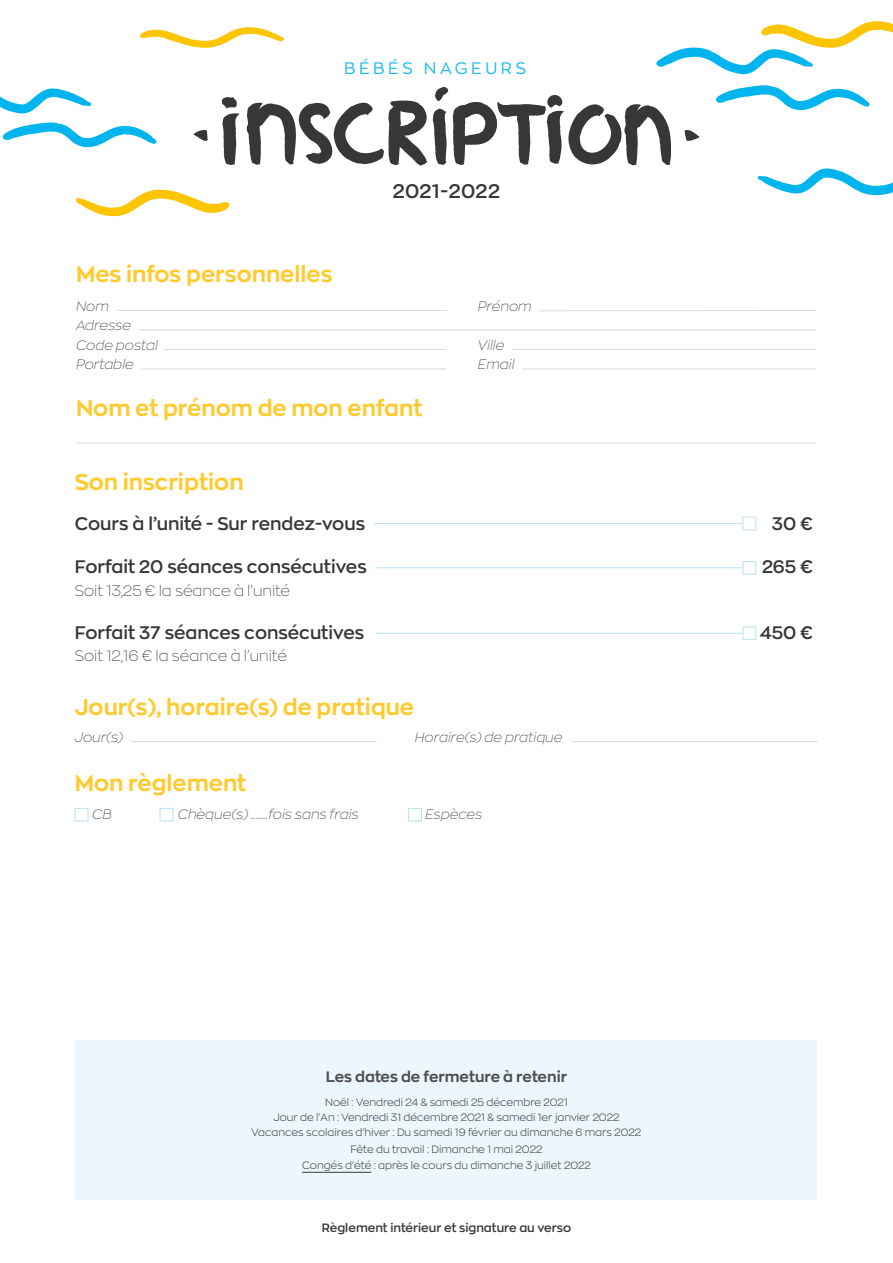
<style>
.page{position:relative;width:893px;height:1263px;background:#fff}
.page>*{position:absolute;margin:0;border:0;box-sizing:border-box;transform-origin:0 0}
.t1{font:700 22.5px "Zona Pro";color:#feca2e}
.t2{font:600 19.5px "Zona Pro";letter-spacing:.02em;color:#373736}
.t3{font:600 18px "Zona Pro";color:#373736}
.t4{font:16.5px "Zona Pro";letter-spacing:.225em;color:#22bcef}
.t5{font:100 15px "Zona Pro";color:#373736}
.t6{font:700 15px "Zona Pro";color:#4e4e4d}
.t7{font:italic 100 13.5px/19.5px "Zona Pro";color:#373736}
.t8{font:600 12px "Zona Pro";color:#373736}
.t9{font:300 10.5px/15px "Zona Pro";color:#373736;text-align:center}
</style>
<div class="page">
<svg style="left:140px;top:27px;width:144px;height:21px"></svg>
<svg style="left:0;top:88px;width:91px;height:25px"></svg>
<svg style="left:758px;top:168px;width:135px;height:28px"></svg>
<svg style="left:715px;top:85px;width:154px;height:25px"></svg>
<svg style="left:2px;top:122px;width:154px;height:25px"></svg>
<svg style="left:656px;top:21px;width:237px;height:53px"></svg>
<svg style="left:76px;top:189px;width:154px;height:27px"></svg>
<svg style="left:194px;top:130px;width:14px;height:11px"></svg>
<svg style="left:684px;top:130px;width:15px;height:11px"></svg>
<svg style="left:222px;top:97px;width:18px;height:68px"></svg>
<svg style="left:433px;top:87px;width:238px;height:78px"></svg>
<svg style="left:247px;top:101px;width:180px;height:65px"></svg>
<hr style="left:117px;top:310px;width:329px;height:1px;background:#d9dada">
<hr style="left:76px;top:443px;width:740px;height:1px;background:#d9dada">
<hr style="left:540px;top:310px;width:276px;height:1px;background:#d9dada">
<hr style="left:139px;top:330px;width:677px;height:1px;background:#d9dada">
<hr style="left:164px;top:349px;width:282px;height:1px;background:#d9dada">
<hr style="left:513px;top:349px;width:303px;height:1px;background:#d9dada">
<hr style="left:141px;top:369px;width:305px;height:1px;background:#d9dada">
<hr style="left:522px;top:369px;width:294px;height:1px;background:#d9dada">
<div style="left:743px;top:561px;width:13px;height:13px;border:1px solid #b7e2f9"></div>
<div style="left:743px;top:517px;width:13px;height:13px;border:1px solid #b7e2f9"></div>
<div style="left:743px;top:626px;width:13px;height:14px;border:1px solid #b7e2f9"></div>
<hr style="left:375px;top:567px;width:368px;height:1px;background:#b7e2f9">
<hr style="left:374px;top:523px;width:369px;height:1px;background:#b7e2f9">
<hr style="left:375px;top:633px;width:368px;height:1px;background:#b7e2f9">
<hr style="left:131px;top:741px;width:246px;height:1px;background:#d9dada">
<hr style="left:572px;top:741px;width:245px;height:1px;background:#d9dada">
<div style="left:75px;top:808px;width:13px;height:13px;border:1px solid #b7e2f9"></div>
<div style="left:160px;top:808px;width:13px;height:13px;border:1px solid #b7e2f9"></div>
<div style="left:408px;top:808px;width:14px;height:13px;border:1px solid #b7e2f9"></div>
<div style="left:76px;top:1040px;width:741px;height:159px;background:#ebf7fd"></div>
<hr style="left:302px;top:1172px;width:69px;height:1px;background:#373736">
<h3 class="t4" style="left:344px;top:57px;width:183px">BÉBÉS NAGEURS</h3>
<h2 class="t2" style="left:393px;top:178px;width:109px">2021-2022</h2>
<h1 class="t1" style="left:76px;top:259px;width:258px">Mes infos personnelles</h1>
<p class="t7" style="left:76px;top:296px;width:84px">Nom<br>Adresse<br>Code postal<br>Portable</p>
<h1 class="t1" style="left:76px;top:393px;width:348px">Nom et prénom de mon enfant</h1>
<p class="t7" style="left:478px;top:296px;width:55px">Prénom</p>
<p class="t7" style="left:478px;top:335px;width:38px">Ville<br>Email</p>
<h1 class="t1" style="left:75px;top:467px;width:170px">Son inscription</h1>
<h3 class="t3" style="left:75px;top:512px;width:292px">Cours à l’unité - Sur rendez-vous</h3>
<h3 class="t3" style="left:772px;top:512px;width:42px">30 €</h3>
<h3 class="t3" style="left:75px;top:555px;width:293px">Forfait 20 séances consécutives</h3>
<h3 class="t3" style="left:762px;top:555px;width:52px">265 €</h3>
<h3 class="t5" style="left:75px;top:581px;width:217px">Soit 13,25 € la séance à l’unité</h3>
<h3 class="t3" style="left:75px;top:621px;width:291px">Forfait 37 séances consécutives</h3>
<h3 class="t3" style="left:760px;top:621px;width:54px">450 €</h3>
<h3 class="t5" style="left:75px;top:646px;width:214px">Soit 12,16 € la séance à l’unité</h3>
<h1 class="t1" style="left:75px;top:692px;width:341px">Jour(s), horaire(s) de pratique</h1>
<p class="t7" style="left:75px;top:727px;width:50px">Jour(s)</p>
<p class="t7" style="left:415px;top:727px;width:149px">Horaire(s) de pratique</p>
<h1 class="t1" style="left:75px;top:768px;width:173px">Mon règlement</h1>
<p class="t7" style="left:92px;top:804px;width:21px">CB</p>
<p class="t7" style="left:178px;top:804px;width:182px">Chèque(s) .......fois sans frais</p>
<p class="t7" style="left:425px;top:804px;width:59px">Espèces</p>
<h3 class="t6" style="left:326px;top:1067px;width:243px">Les dates de fermeture à retenir</h3>
<p class="t9" style="left:252px;top:1095px;width:391px">Noël : Vendredi 24 &amp; samedi 25 décembre 2021<br>Jour de l’An : Vendredi 31 décembre 2021 &amp; samedi 1er janvier 2022<br>Vacances scolaires d’hiver : Du samedi 19 février au dimanche 6 mars 2022</p>
<p class="t9" style="left:302px;top:1140px;width:290px;line-height:16.5px">Fête du travail : Dimanche 1 mai 2022<br>Congés d’été : après le cours du dimanche 3 juillet 2022</p>
<p class="t8" style="left:322px;top:1219px;width:251px">Règlement intérieur et signature au verso</p>
</div>
